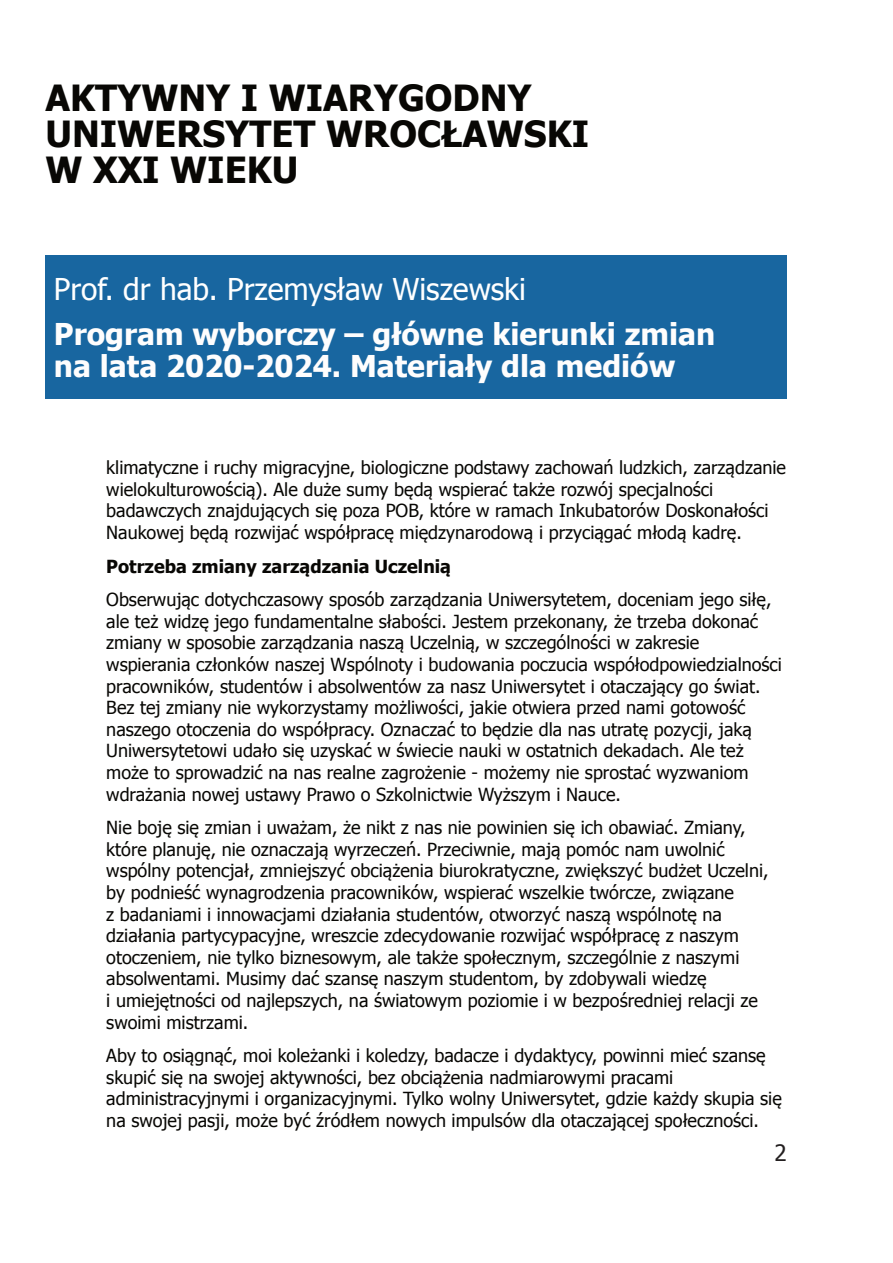
<style>
.page{position:relative;width:893px;height:1263px;background:#fff}
.page>*{position:absolute;margin:0;border:0;box-sizing:border-box;transform-origin:0 0}
.t1{font:700 36px/36px "Tahoma";color:#080704}
.t2{font:700 30px/32.4px "Tahoma";color:#fefdfd}
.t3{font:30px "Tahoma";color:#fff}
.t4{font:22.5px "Tahoma";color:#231f20}
.t5{font:18px/21.6px "Tahoma";color:#080704}
.t6{font:700 18px "Tahoma";color:#080704}
</style>
<div class="page">
<div style="left:45px;top:256px;width:742px;height:143px;background:#1866a0"></div>
<h1 class="t1" style="left:45px;top:83px;width:545px">AKTYWNY I WIARYGODNY<br>UNIWERSYTET WROCŁAWSKI<br>W XXI WIEKU</h1>
<h2 class="t3" style="left:54px;top:277px;width:474px">Prof. dr hab. Przemysław Wiszewski</h2>
<h2 class="t2" style="left:54px;top:320px;width:663px">Program wyborczy – główne kierunki zmian na lata 2020-2024. Materiały dla mediów</h2>
<p class="t5" style="left:106px;top:458px;width:681px">klimatyczne i ruchy migracyjne, biologiczne podstawy zachowań ludzkich, zarządzanie wielokulturowością). Ale duże sumy będą wspierać także rozwój specjalności badawczych znajdujących się poza POB, które w ramach Inkubatorów Doskonałości Naukowej będą rozwĳać współpracę międzynarodową i przyciągać młodą kadrę.</p>
<p class="t6" style="left:106px;top:559px;width:346px">Potrzeba zmiany zarządzania Uczelnią</p>
<p class="t5" style="left:106px;top:590px;width:677px">Obserwując dotychczasowy sposób zarządzania Uniwersytetem, doceniam jego siłę, ale też widzę jego fundamentalne słabości. Jestem przekonany, że trzeba dokonać zmiany w sposobie zarządzania naszą Uczelnią, w szczególności w zakresie wspierania członków naszej Wspólnoty i budowania poczucia współodpowiedzialności pracowników, studentów i absolwentów za nasz Uniwersytet i otaczający go świat.<br>Bez tej zmiany nie wykorzystamy możliwości, jakie otwiera przed nami gotowość naszego otoczenia do współpracy. Oznaczać to będzie dla nas utratę pozycji, jaką Uniwersytetowi udało się uzyskać w świecie nauki w ostatnich dekadach. Ale też może to sprowadzić na nas realne zagrożenie - możemy nie sprostać wyzwaniom wdrażania nowej ustawy Prawo o Szkolnictwie Wyższym i Nauce.</p>
<p class="t5" style="left:106px;top:818px;width:664px">Nie boję się zmian i uważam, że nikt z nas nie powinien się ich obawiać. Zmiany, które planuję, nie oznaczają wyrzeczeń. Przeciwnie, mają pomóc nam uwolnić wspólny potencjał, zmniejszyć obciążenia biurokratyczne, zwiększyć budżet Uczelni, by podnieść wynagrodzenia pracowników, wspierać wszelkie twórcze, związane<br>z badaniami i innowacjami działania studentów, otworzyć naszą wspólnotę na działania partycypacyjne, wreszcie zdecydowanie rozwĳać współpracę z naszym otoczeniem, nie tylko biznesowym, ale także społecznym, szczególnie z naszymi absolwentami. Musimy dać szansę naszym studentom, by zdobywali wiedzę<br>i umiejętności od najlepszych, na światowym poziomie i w bezpośredniej relacji ze swoimi mistrzami.</p>
<p class="t5" style="left:106px;top:1046px;width:677px">Aby to osiągnąć, moi koleżanki i koledzy, badacze i dydaktycy, powinni mieć szansę skupić się na swojej aktywności, bez obciążenia nadmiarowymi pracami administracyjnymi i organizacyjnymi. Tylko wolny Uniwersytet, gdzie każdy skupia się na swojej pasji, może być źródłem nowych impulsów dla otaczającej społeczności.</p>
<p class="t4" style="left:774px;top:1144px;width:14px">2</p>
</div>
